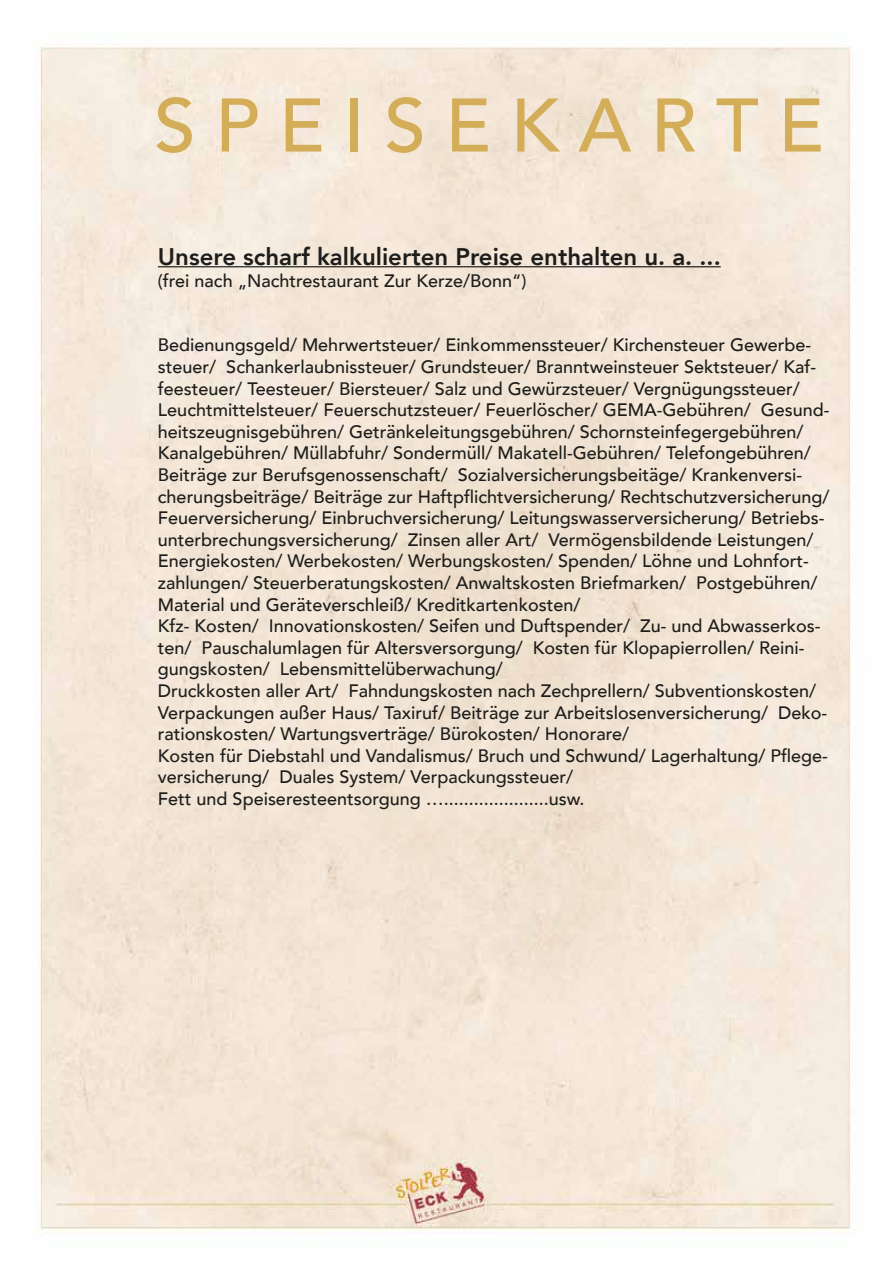
<style>
.page{position:relative;width:893px;height:1263px;background:#fff}
.page>*{position:absolute;margin:0;border:0;box-sizing:border-box;transform-origin:0 0}
.t1{font:500 75px "Avenir";color:#d3ad58}
.t2{font:800 24px "Avenir";color:#1d1d1b}
.t3{font:500 18px/21.6px "Avenir";color:#1d1d1b}
</style>
<div class="page">
<img style="left:35px;top:44px;width:818px;height:1187px">
<hr style="left:158px;top:266px;width:563px;height:1px;background:#1d1d1b">
<h1 class="t1" style="left:154px;top:61px;width:671px">S P E I S E K A R T E</h1>
<h2 class="t2" style="left:158px;top:238px;width:564px">Unsere scharf kalkulierten Preise enthalten u. a. ...</h2>
<p class="t3" style="left:158px;top:269px;width:370px">(frei nach „Nachtrestaurant Zur Kerze/Bonn“)</p>
<p class="t3" style="left:158px;top:333px;width:673px">Bedienungsgeld/ Mehrwertsteuer/ Einkommenssteuer/ Kirchensteuer Gewerbe&shy;steuer/ Schankerlaubnissteuer/ Grundsteuer/ Branntweinsteuer Sektsteuer/ Kaf&shy;feesteuer/ Teesteuer/ Biersteuer/ Salz und Gewürzsteuer/ Vergnügungssteuer/ Leuchtmittelsteuer/ Feuerschutzsteuer/ Feuerlöscher/ GEMA-Gebühren/ Gesund&shy;heitszeugnisgebühren/ Getränkeleitungsgebühren/ Schornsteinfegergebühren/ Kanalgebühren/ Müllabfuhr/ Sondermüll/ Makatell-Gebühren/ Telefongebühren/ Beiträge zur Berufsgenossenschaft/ Sozialversicherungsbeitäge/ Krankenversi&shy;cherungsbeiträge/ Beiträge zur Haftpflichtversicherung/ Rechtschutzversicherung/ Feuerversicherung/ Einbruchversicherung/ Leitungswasserversicherung/ Betriebs&shy;unterbrechungsversicherung/ Zinsen aller Art/ Vermögensbildende Leistungen/ Energiekosten/ Werbekosten/ Werbungskosten/ Spenden/ Löhne und Lohnfort&shy;zahlungen/ Steuerberatungskosten/ Anwaltskosten Briefmarken/ Postgebühren/ Material und Geräteverschleiß/ Kreditkartenkosten/<br>Kfz- Kosten/ Innovationskosten/ Seifen und Duftspender/ Zu- und Abwasserkos&shy;ten/ Pauschalumlagen für Altersversorgung/ Kosten für Klopapierrollen/ Reini&shy;gungskosten/ Lebensmittelüberwachung/<br>Druckkosten aller Art/ Fahndungskosten nach Zechprellern/ Subventionskosten/ Verpackungen außer Haus/ Taxiruf/ Beiträge zur Arbeitslosenversicherung/ Deko&shy;rationskosten/ Wartungsverträge/ Bürokosten/ Honorare/<br>Kosten für Diebstahl und Vandalismus/ Bruch und Schwund/ Lagerhaltung/ Pflege&shy;versicherung/ Duales System/ Verpackungssteuer/<br>Fett und Speiseresteentsorgung ….....................usw.</p>
</div>
